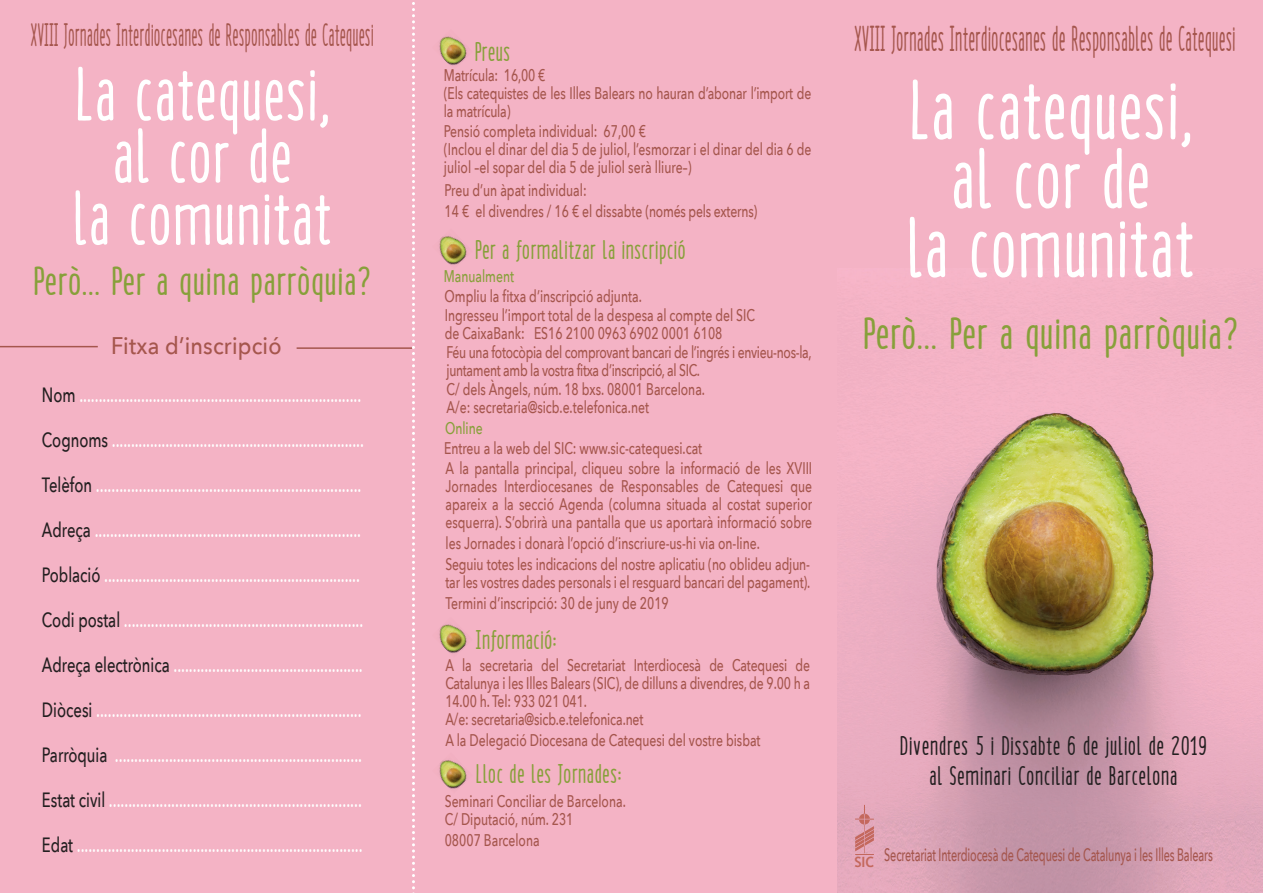
<style>
.page{position:relative;width:1263px;height:893px;background:#f4b3c5}
.page>*{position:absolute;margin:0;border:0;box-sizing:border-box;transform-origin:0 0}
.t1{font:700 85.8px/69px "Timbra Sans";color:#fff;text-align:center;scale:.91 1}
.t2{font:700 77.25px/62.1px "Timbra Sans";color:#fff;text-align:center;scale:.91 1}
.t3{font:700 45px "Timbra Sans";color:#87a03a}
.t4{font:700 40.5px "Timbra Sans";color:#87a03a}
.t5{font:700 36px "Timbra Sans";color:#a5564d;scale:.6 1}
.t6{font:700 32.4px "Timbra Sans";color:#a5564d;scale:.6 1}
.t7{font:700 27px/30px "Timbra Sans";letter-spacing:.01em;color:#231f20;text-align:center;scale:.9 1}
.t8{font:700 27px "Timbra Sans";color:#87a03a;scale:.9 1}
.t9{font:500 24px "Avenir Next";letter-spacing:.01em;color:#a5564d;scale:.9 1}
.t10{font:500 20.7px/45px "Avenir Next";color:#fff;scale:.72 1}
.t11{font:500 18px "Avenir Next";letter-spacing:-.01em;color:#a5564d;scale:.6 1}
.t12{font:500 16.8px/18px "Avenir Next";color:#a5564d;scale:.72 1}
.t13{font:500 16.8px/18.3px "Avenir Next";letter-spacing:-.02em;color:#a5564d;scale:.72 1}
.t14{font:500 16.8px "Avenir Next";color:#87a03a;scale:.72 1}
.t15{font:700 14.1px "Trebuchet MS";color:#c4685d}
.s1{color:#231f20}
</style>
<div class="page">
<img style="left:838px;top:412px;width:425px;height:481px">
<svg style="left:855px;top:805px;width:19px;height:50px"></svg>
<img style="left:439px;top:236px;width:28px;height:29px">
<img style="left:439px;top:36px;width:28px;height:30px">
<img style="left:439px;top:624px;width:28px;height:30px">
<img style="left:439px;top:760px;width:28px;height:29px">
<hr style="left:0;top:346px;width:98px;height:1px;background:#a5564d">
<hr style="left:297px;top:347px;width:115px;height:2px;background:#a5564d">
<svg style="left:412px;top:2px;width:3px;height:891px"></svg>
<h3 class="t6" style="left:30px;top:19px;width:574px">XVIII Jornades Interdiocesanes de Responsables de Catequesi</h3>
<h2 class="t2" style="left:72px;top:64px;width:288px">La catequesi, al cor de<br>la comunitat</h2>
<h3 class="t4" style="left:33px;top:261px;width:340px">Però... Per a quina parròquia?</h3>
<h3 class="t9" style="left:111px;top:325px;width:191px">Fitxa d’inscripció</h3>
<p class="t10" style="left:42px;top:372px;width:449px"><span class="s1">Nom</span> .........................................................................<br><span class="s1">Cognoms</span> ..................................................................<br><span class="s1">Telèfon</span> ....................................................................<br><span class="s1">Adreça</span> .....................................................................<br><span class="s1">Població</span> ...................................................................<br><span class="s1">Codi postal</span> ..............................................................<br><span class="s1">Adreça electrònica</span> .................................................<br><span class="s1">Diòcesi</span> ....................................................................<br><span class="s1">Parròquia</span> ................................................................<br><span class="s1">Estat civil</span> .................................................................<br><span class="s1">Edat</span> ..........................................................................</p>
<h3 class="t8" style="left:474px;top:38px;width:42px">Preus</h3>
<p class="t12" style="left:444px;top:66px;width:512px">Matrícula: 16,00 €<br>(Els catequistes de les Illes Balears no hauran d’abonar l’import de la matrícula)</p>
<p class="t12" style="left:444px;top:122px;width:512px">Pensió completa individual: 67,00 €<br>(Inclou el dinar del dia 5 de juliol, l’esmorzar i el dinar del dia 6 de juliol –el sopar del dia 5 de juliol serà lliure–)</p>
<p class="t12" style="left:445px;top:179px;width:436px;line-height:21px">Preu d’un àpat individual:<br>14 € el divendres / 16 € el dissabte (només pels externs)</p>
<h3 class="t8" style="left:475px;top:237px;width:236px">Per a formalitzar la inscripció</h3>
<p class="t14" style="left:444px;top:262px;width:99px">Manualment</p>
<p class="t12" style="left:445px;top:286px;width:433px;line-height:19.5px">Ompliu la fitxa d’inscripció adjunta.<br>Ingresseu l’import total de la despesa al compte del SIC</p>
<p class="t13" style="left:445px;top:324px;width:511px">de CaixaBank: ES16 2100 0963 6902 0001 6108<br>Féu una fotocòpia del comprovant bancari de l’ingrés i envieu-nos-la, juntament amb la vostra fitxa d’inscripció, al SIC.<br>C/ dels Àngels, núm. 18 bxs. 08001 Barcelona.<br>A/e: secretaria@sicb.e.telefonica.net</p>
<p class="t14" style="left:445px;top:414px;width:54px">Online</p>
<p class="t12" style="left:444px;top:438px;width:360px">Entreu a la web del SIC: www.sic-catequesi.cat</p>
<p class="t12" style="left:446px;top:458px;width:511px;text-align:justify">A la pantalla principal, cliqueu sobre la informació de les XVIII Jornades Interdiocesanes de Responsables de Catequesi que apareix a la secció Agenda (columna situada al costat superior esquerra). S’obrirà una pantalla que us aportarà informació sobre</p>
<p class="t12" style="left:446px;top:533px;width:438px">les Jornades i donarà l’opció d’inscriure-us-hi via on-line.</p>
<p class="t12" style="left:445px;top:555px;width:509px">Seguiu totes les indicacions del nostre aplicatiu (no oblideu adjun&shy;tar les vostres dades personals i el resguard bancari del pagament).</p>
<p class="t12" style="left:445px;top:594px;width:312px">Termini d’inscripció: 30 de juny de 2019</p>
<h3 class="t8" style="left:476px;top:626px;width:91px">Informació:</h3>
<p class="t12" style="left:445px;top:655px;width:508px">A la secretaria del Secretariat Interdiocesà de Catequesi de Catalunya i les Illes Balears (SIC), de dilluns a divendres, de 9.00 h a 14.00 h. Tel: 933 021 041.<br>A/e: secretaria@sicb.e.telefonica.net</p>
<h3 class="t8" style="left:476px;top:760px;width:164px">Lloc de les Jornades:</h3>
<p class="t12" style="left:445px;top:792px;width:253px">Seminari Conciliar de Barcelona.<br>C/ Diputació, núm. 231</p>
<p class="t12" style="left:445px;top:831px;width:133px">08007 Barcelona</p>
<p class="t12" style="left:445px;top:731px;width:439px">A la Delegació Diocesana de Catequesi del vostre bisbat</p>
<h3 class="t5" style="left:854px;top:21px;width:637px">XVIII Jornades Interdiocesanes de Responsables de Catequesi</h3>
<h1 class="t1" style="left:906px;top:77px;width:319px">La catequesi, al cor de<br>la comunitat</h1>
<h3 class="t3" style="left:862px;top:310px;width:378px">Però... Per a quina parròquia?</h3>
<h3 class="t7" style="left:899px;top:731px;width:344px">Divendres 5 i Dissabte 6 de juliol de 2019 al Seminari Conciliar de Barcelona</h3>
<p class="t15" style="left:854px;top:853px;width:21px">SIC</p>
<p class="t11" style="left:884px;top:839px;width:549px">Secretariat Interdiocesà de Catequesi de Catalunya i les Illes Balears</p>
</div>
